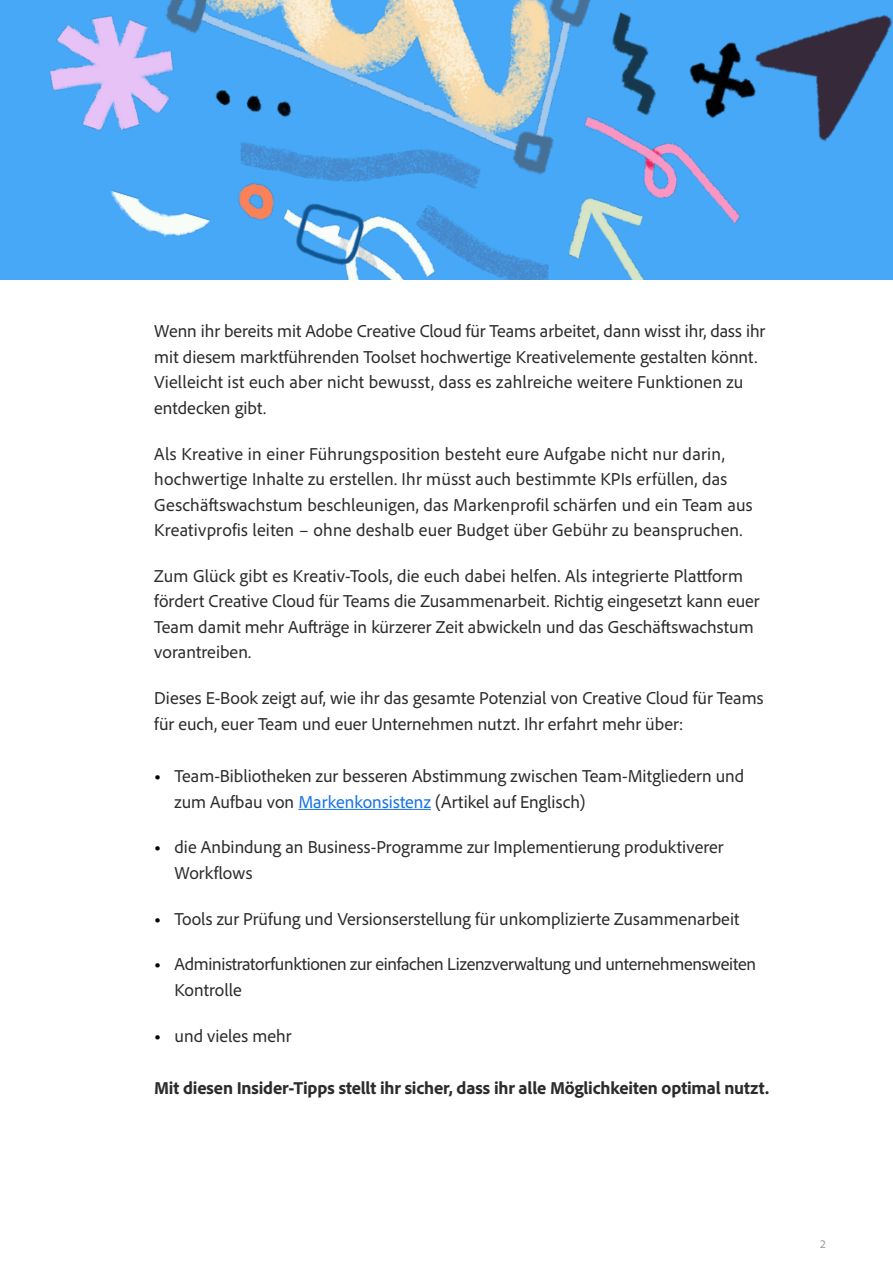
<style>
.page{position:relative;width:893px;height:1263px;background:#fff}
.page>*{position:absolute;margin:0;border:0;box-sizing:border-box;transform-origin:0 0}
.t1{font:18px/25.5px "Adobe Clean";letter-spacing:.005em;color:#2c2c2c}
.t2{font:18px/25.5px "Adobe Clean";letter-spacing:-.02em;color:#2c2c2c}
.t3{font:800 18px "Adobe Clean";letter-spacing:-.01em;color:#2c2c2c}
.t4{font:12px "Adobe Clean";color:#9d9b9d}
.s1{font-weight:800;color:#000}
.s2{color:#1473e6}
</style>
<div class="page">
<img style="left:0;top:0;width:893px;height:280px">
<hr style="left:298px;top:809px;width:133px;height:1px;background:#1473e6">
<p class="t1" style="left:154px;top:318px;width:612px">Wenn ihr bereits mit Adobe Creative Cloud für Teams arbeitet, dann wisst ihr, dass ihr mit diesem marktführenden Toolset hochwertige Kreativelemente gestalten könnt.<br>Vielleicht ist euch aber nicht bewusst, dass es zahlreiche weitere Funktionen zu entdecken gibt.</p>
<p class="t1" style="left:154px;top:440px;width:600px">Als Kreative in einer Führungsposition besteht eure Aufgabe nicht nur darin, hochwertige Inhalte zu erstellen. Ihr müsst auch bestimmte KPIs erfüllen, das Geschäftswachstum beschleunigen, das Markenprofil schärfen und ein Team aus Kreativprofis leiten – ohne deshalb euer Budget über Gebühr zu beanspruchen.</p>
<p class="t1" style="left:154px;top:562px;width:607px">Zum Glück gibt es Kreativ-Tools, die euch dabei helfen. Als integrierte Plattform fördert Creative Cloud für Teams die Zusammenarbeit. Richtig eingesetzt kann euer Team damit mehr Aufträge in kürzerer Zeit abwickeln und das Geschäftswachstum vorantreiben.</p>
<p class="t1" style="left:154px;top:685px;width:611px">Dieses E-Book zeigt auf, wie ihr das gesamte Potenzial von Creative Cloud für Teams für euch, euer Team und euer Unternehmen nutzt. Ihr erfahrt mehr über:</p>
<p class="t1" style="left:175px;top:763px;width:571px;text-indent:-20px"><span class="s1">•</span> Team-Bibliotheken zur besseren Abstimmung zwischen Team-Mitgliedern und zum Aufbau von <span class="s2">Markenkonsistenz</span> (Artikel auf Englisch)</p>
<p class="t1" style="left:175px;top:834px;width:551px;text-indent:-20px"><span class="s1">•</span> die Anbindung an Business-Programme zur Implementierung produktiverer<br>Workflows</p>
<p class="t1" style="left:154px;top:905px;width:587px"><span class="s1">•</span> Tools zur Prüfung und Versionserstellung für unkomplizierte Zusammenarbeit</p>
<p class="t2" style="left:175px;top:951px;width:583px;text-indent:-20px"><span class="s1">•</span> Administratorfunktionen zur einfachen Lizenzverwaltung und unternehmensweiten<br>Kontrolle</p>
<p class="t1" style="left:154px;top:1022px;width:139px"><span class="s1">•</span> und vieles mehr</p>
<p class="t3" style="left:154px;top:1076px;width:616px">Mit diesen Insider-Tipps stellt ihr sicher, dass ihr alle Möglichkeiten optimal nutzt.</p>
<p class="t4" style="left:820px;top:1236px;width:7px">2</p>
</div>
